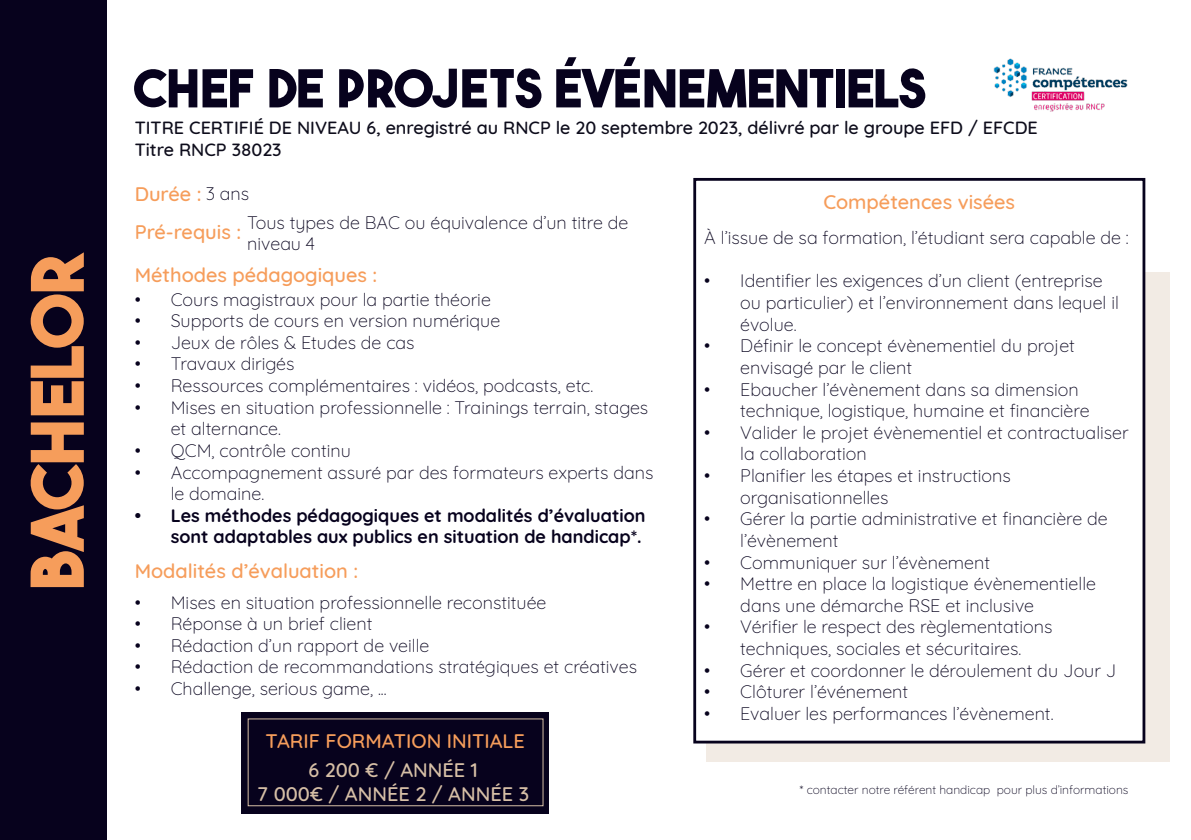
<style>
.page{position:relative;width:1191px;height:840px;background:#fff}
.page>*{position:absolute;margin:0;border:0;box-sizing:border-box;transform-origin:0 0}
.Titres{font:700 72.2px "The Bold Font";letter-spacing:-.045em;color:#f69d5b}
.Titres-2{font:700 52px "The Bold Font";color:#07021d}
.titres_contacts{font:500 20px "Quicksand";color:#f69d5b}
.titres_contacts-2{font:500 20px "Quicksand";color:#d6bfa6}
.t1{font:300 18px/21.6px "Quicksand";color:#07021d}
.titres_contacts-3{font:500 18px "Quicksand";color:#0d0c1b}
.t2{font:700 18px/21.6px "Quicksand";color:#07021d;text-align:right}
.t3{font:300 12px "Quicksand";color:#07021d}
</style>
<div class="page">
<div style="left:0;top:0;width:106px;height:839px;background:#07021d"></div>
<div style="left:241px;top:712px;width:308px;height:101px;background:#07021d"></div>
<img style="left:993px;top:58px;width:135px;height:54px">
<div style="left:706px;top:272px;width:463px;height:489px;background:#f2ebe4"></div>
<div style="left:693px;top:178px;width:452px;height:565px;background:#fff;border:3px solid #07021d"></div>
<p class="Titres" style="left:12px;top:590px;width:343px;rotate:-90deg">BACHELOR</p>
<p class="Titres-2" style="left:135px;top:56px;width:793px">CHEF DE PROJETS ÉVÉNEMENTIELS</p>
<p class="titres_contacts-3" style="left:135px;top:113px;width:904px">TITRE CERTIFIÉ DE NIVEAU 6, enregistré au RNCP le 20 septembre 2023, délivré par le groupe EFD / EFCDE</p>
<p class="titres_contacts-3" style="left:135px;top:134px;width:148px">Titre RNCP 38023</p>
<p class="titres_contacts" style="left:135px;top:178px;width:68px">Durée :</p>
<p class="t1" style="left:206px;top:181px;width:45px">3 ans</p>
<p class="t1" style="left:247px;top:209px;width:383px">Tous types de BAC ou équivalence d’un titre de niveau 4</p>
<p class="titres_contacts" style="left:135px;top:216px;width:108px">Pré-requis :</p>
<p class="titres_contacts" style="left:135px;top:258px;width:244px">Méthodes pédagogiques :</p>
<p class="t1" style="left:135px;top:286px;width:358px">• Cours magistraux pour la partie théorie</p>
<p class="t1" style="left:135px;top:308px;width:367px">• Supports de cours en version numérique</p>
<p class="t1" style="left:135px;top:329px;width:281px">• Jeux de rôles &amp; Etudes de cas</p>
<p class="t1" style="left:135px;top:351px;width:161px">• Travaux dirigés</p>
<p class="t1" style="left:135px;top:373px;width:460px">• Ressources complémentaires : vidéos, podcasts, etc.</p>
<p class="t1" style="left:171px;top:394px;width:479px;text-indent:-36px">• Mises en situation professionnelle : Trainings terrain, stages et alternance.</p>
<p class="t1" style="left:135px;top:437px;width:218px">• QCM, contrôle continu</p>
<p class="t1" style="left:171px;top:459px;width:484px;text-indent:-36px">• Accompagnement assuré par des formateurs experts dans le domaine.</p>
<p class="t2" style="left:135px;top:503px;width:512px">• Les méthodes pédagogiques et modalités d’évaluation sont adaptables aux publics en situation de handicap*.</p>
<p class="titres_contacts" style="left:135px;top:554px;width:225px">Modalités d’évaluation :</p>
<p class="t1" style="left:135px;top:589px;width:413px">• Mises en situation professionnelle reconstituée</p>
<p class="t1" style="left:135px;top:610px;width:239px">• Réponse à un brief client</p>
<p class="t1" style="left:135px;top:632px;width:296px">• Rédaction d’un rapport de veille</p>
<p class="t1" style="left:135px;top:654px;width:504px">• Rédaction de recommandations stratégiques et créatives</p>
<p class="t1" style="left:135px;top:675px;width:253px">• Challenge, serious game, ...</p>
<p class="titres_contacts" style="left:266px;top:724px;width:261px">TARIF FORMATION INITIALE</p>
<p class="titres_contacts-2" style="left:308px;top:753px;width:171px">6 200 € / ANNÉE 1</p>
<p class="titres_contacts-2" style="left:257px;top:777px;width:273px">7 000€ / ANNÉE 2 / ANNÉE 3</p>
<p class="titres_contacts" style="left:823px;top:186px;width:193px">Compétences visées</p>
<p class="t1" style="left:704px;top:225px;width:426px">À l’issue de sa formation, l’étudiant sera capable de :</p>
<p class="t1" style="left:740px;top:268px;width:380px;text-indent:-36px">• Identifier les exigences d’un client (entreprise ou particulier) et l’environnement dans lequel il évolue.</p>
<p class="t1" style="left:740px;top:333px;width:336px;text-indent:-36px">• Définir le concept évènementiel du projet envisagé par le client</p>
<p class="t1" style="left:740px;top:376px;width:351px;text-indent:-36px">• Ebaucher l’évènement dans sa dimension technique, logistique, humaine et financière</p>
<p class="t1" style="left:740px;top:419px;width:390px;text-indent:-36px">• Valider le projet évènementiel et contractualiser la collaboration</p>
<p class="t1" style="left:740px;top:462px;width:272px;text-indent:-36px">• Planifier les étapes et instructions organisationnelles</p>
<p class="t1" style="left:740px;top:506px;width:369px;text-indent:-36px">• Gérer la partie administrative et financière de l’évènement</p>
<p class="t1" style="left:704px;top:549px;width:287px">• Communiquer sur l’évènement</p>
<p class="t1" style="left:740px;top:570px;width:357px;text-indent:-36px">• Mettre en place la logistique évènementielle dans une démarche RSE et inclusive</p>
<p class="t1" style="left:704px;top:614px;width:349px;text-align:center">• Vérifier le respect des règlementations techniques, sociales et sécuritaires.</p>
<p class="t1" style="left:704px;top:657px;width:413px">• Gérer et coordonner le déroulement du Jour J</p>
<p class="t1" style="left:704px;top:678px;width:205px">• Clôturer l’événement</p>
<p class="t1" style="left:704px;top:700px;width:351px">• Evaluer les performances l’évènement.</p>
<p class="t3" style="left:800px;top:780px;width:330px">* contacter notre référent handicap pour plus d’informations</p>
</div>
